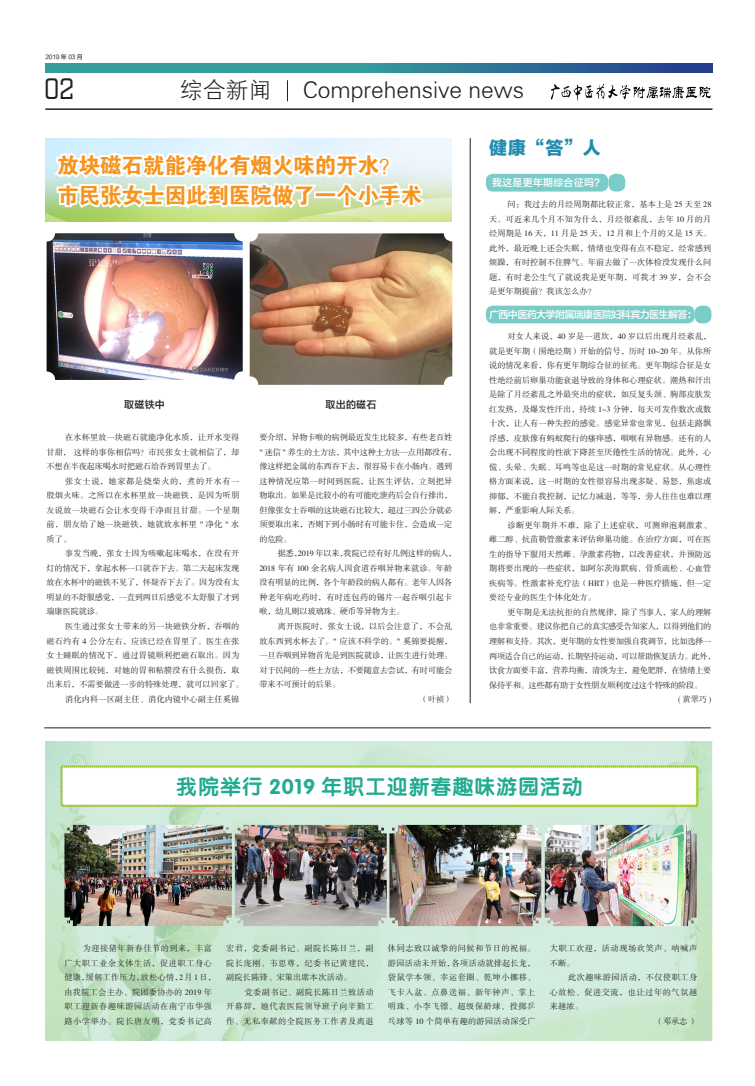
<style>
.page{position:relative;width:755px;height:1086px;background:#fff}
.page>*{position:absolute;margin:0;border:0;box-sizing:border-box;transform-origin:0 0}
.正文_书宋_9P{font:32.3px "City D Ligh";color:#231f20}
.正文_书宋_9P-2{font:22.8px "J Xi Hei";color:#231f20}
.标题_大黑_24P{font:22px "FZDHTJW GB1 0";letter-spacing:-.02em;color:#f7941f}
.标题_大黑_24P-2{font:21px "FZY4 K GBK1 0";letter-spacing:.04em;color:#21ab91}
.标题_大黑_24P-3{font:18px "FZLTTHJW GB1 0";color:#218cad}
.正文_书宋_9P-3{font:10px "FZLTZHK GBK1 0";letter-spacing:-.06em;color:#fff}
.正文_书宋_9P-4{font:10px "FZLTZHK GBK1 0";letter-spacing:.02em;color:#fff}
.正文_书宋_9P-5{font:10px "FZLTZHK GBK1 0";letter-spacing:.02em;color:#231f20}
.正文_书宋_9P-6{font:8.2px/14.5px "FZSSK GBK1 0";letter-spacing:.005em;color:#231f20;text-align:justify}
.正文_书宋_9P-7{font:8.2px/14.5px "FZSSK GBK1 0";letter-spacing:-.02em;color:#231f20}
.正文_书宋_9P-8{font:8.2px/14.5px "FZSSK GBK1 0";letter-spacing:-.035em;color:#231f20}
.正文_书宋_9P-9{font:8.2px/14.5px "FZSSK GBK1 0";letter-spacing:.06em;color:#231f20}
.正文_书宋_9P-10{font:8.2px/14.5px "FZSSK GBK1 0";letter-spacing:.065em;color:#231f20}
.正文_书宋_9P-11{font:6px "FZLTZHUNHK GBK1 0";letter-spacing:-.02em;color:#231f20}
</style>
<div class="page">
<div style="left:485px;top:174px;width:122px;height:17px;background:#7accc8;border-radius:7px"></div>
<div style="left:608px;top:174px;width:16px;height:17px;background:#7accc8;border-radius:7px"></div>
<div style="left:485px;top:306px;width:209px;height:17px;background:#7accc8;border-radius:7px"></div>
<div style="left:694px;top:306px;width:17px;height:17px;background:#7accc8;border-radius:7px"></div>
<img style="left:45px;top:741px;width:666px;height:299px">
<hr style="left:44px;top:727px;width:666px;height:1px;background:#231f20">
<hr style="left:469px;top:138px;width:1px;height:565px;background:#231f20">
<svg style="left:45px;top:64px;width:667px;height:9px;background:#318198"></svg>
<hr style="left:45px;top:108px;width:667px;height:2px;background:#231f20">
<img style="left:551px;top:83px;width:160px;height:18px">
<svg style="left:45px;top:80px;width:384px;height:171px"></svg>
<svg style="left:60px;top:760px;width:638px;height:47px"></svg>
<img style="left:64px;top:825px;width:168px;height:101px">
<img style="left:235px;top:825px;width:151px;height:101px">
<img style="left:389px;top:825px;width:152px;height:101px">
<img style="left:544px;top:825px;width:152px;height:101px">
<img style="left:47px;top:233px;width:195px;height:147px">
<img style="left:249px;top:233px;width:203px;height:152px">
<p class="正文_书宋_9P-11" style="left:45px;top:54px;width:39px">2019 年 03 月</p>
<p class="正文_书宋_9P" style="left:44px;top:72px;width:31px">02</p>
<p class="正文_书宋_9P-2" style="left:180px;top:78px;width:93px">综合新闻</p>
<p class="正文_书宋_9P-2" style="left:302px;top:78px;width:223px">Comprehensive news</p>
<p class="标题_大黑_24P" style="left:57px;top:153px;width:345px">放块磁石就能净化有烟火味的开水？</p>
<p class="标题_大黑_24P" style="left:57px;top:183px;width:366px">市民张女士因此到医院做了一个小手术</p>
<p class="正文_书宋_9P-5" style="left:124px;top:398px;width:42px">取磁铁中</p>
<p class="正文_书宋_9P-5" style="left:325px;top:398px;width:52px">取出的磁石</p>
<p class="正文_书宋_9P-6" style="left:47px;top:431px;width:194px;text-indent:18px">在水杯里放一块磁石就能净化水质，让开水变得甘甜， 这样的事你相信吗？市民张女士就相信了，却不想在半夜起床喝水时把磁石给吞到胃里去了。</p>
<p class="正文_书宋_9P-6" style="left:47px;top:474px;width:194px;text-indent:18px">张女士说，她家都是烧柴火的，煮的开水有一股烟火味。之所以在水杯里放一块磁铁，是因为听朋友说放一块磁石会让水变得干净而且甘甜。一个星期前，朋友给了她一块磁铁，她就放水杯里 " 净化 " 水质了。</p>
<p class="正文_书宋_9P-6" style="left:47px;top:547px;width:194px;text-indent:18px">事发当晚，张女士因为咳嗽起床喝水，在没有开灯的情况下，拿起水杯一口就吞下去。第二天起床发现放在水杯中的磁铁不见了，怀疑吞下去了。因为没有太明显的不舒服感觉，一直到两日后感觉不太舒服了才到瑞康医院就诊。</p>
<p class="正文_书宋_9P-6" style="left:47px;top:619px;width:198px;text-align:left;text-indent:18px">医生通过张女士带来的另一块磁铁分析，吞咽的磁石约有 4 公分左右，应该已经在胃里了。医生在张女士睡眠的情况下，通过胃镜顺利把磁石取出。因为磁铁周围比较钝，对她的胃和粘膜没有什么损伤，取出来后，不需要做进一步的特殊处理，就可以回家了。</p>
<p class="正文_书宋_9P-6" style="left:65px;top:692px;width:176px">消化内科一区副主任、消化内镜中心副主任奚锦</p>
<p class="正文_书宋_9P-7" style="left:259px;top:431px;width:198px">要介绍，异物卡喉的病例最近发生比较多，有些老百姓" 迷信 " 养生的土方法，其中这种土方法一点用都没有，像这样把金属的东西吞下去，很容易卡在小肠内。遇到这种情况应第一时间到医院，让医生评估，立刻把异物取出。如果是比较小的有可能吃泄药后会自行排出，但像张女士吞咽的这块磁石比较大，超过三四公分就必须要取出来，否则下到小肠时有可能卡住，会造成一定的危险。</p>
<p class="正文_书宋_9P-7" style="left:259px;top:547px;width:198px;text-indent:18px">据悉，2019 年以来，我院已经有好几例这样的病人，<br>2018 年有 100 余名病人因食道吞咽异物来就诊。年龄没有明显的比例，各个年龄段的病人都有。老年人因各种老年病吃药时，有时连包药的锡片一起吞咽引起卡喉，幼儿则以玻璃珠、硬币等异物为主。</p>
<p class="正文_书宋_9P-6" style="left:259px;top:619px;width:194px;text-indent:18px">离开医院时，张女士说，以后会注意了，不会乱放东西到水杯去了。" 应该不科学的。" 奚锦要提醒，一旦吞咽到异物首先是到医院就诊，让医生进行处理。对于民间的一些土方法，不要随意去尝试，有时可能会带来不可预计的后果。</p>
<p class="正文_书宋_9P-6" style="left:419px;top:692px;width:34px">（叶祯）</p>
<p class="标题_大黑_24P-3" style="left:489px;top:137px;width:113px">健康“答”人</p>
<p class="正文_书宋_9P-4" style="left:491px;top:177px;width:114px">我这是更年期综合征吗？</p>
<p class="正文_书宋_9P-6" style="left:489px;top:198px;width:224px;text-indent:18px">问：我过去的月经周期都比较正常，基本上是 25 天至 28天。可近来几个月不知为什么，月经很紊乱，去年 10 月的月经周期是 16 天，11 月是 25 天，12 月和上个月的又是 15 天。此外，最近晚上还会失眠，情绪也变得有点不稳定，经常感到烦躁，有时控制不住脾气。年前去做了一次体检没发现什么问题，有时老公生气了就说我是更年期，可我才 39 岁，会不会是更年期提前？我该怎么办？</p>
<p class="正文_书宋_9P-3" style="left:489px;top:309px;width:209px">广西中医药大学附属瑞康医院妇科宾力医生解答：</p>
<p class="正文_书宋_9P-6" style="left:489px;top:330px;width:224px;text-indent:18px">对女人来说，40 岁是一道坎，40 岁以后出现月经紊乱，就是更年期（围绝经期）开始的信号，历时 10~20 年。从你所说的情况来看，你有更年期综合征的征兆。更年期综合征是女性绝经前后卵巢功能衰退导致的身体和心理症状。潮热和汗出是除了月经紊乱之外最突出的症状，如反复头颈、胸部皮肤发红发热，及爆发性汗出，持续 1~3 分钟，每天可发作数次或数十次，让人有一种失控的感觉。感觉异常也常见，包括走路飘浮感，皮肤像有蚂蚁爬行的瘙痒感，咽喉有异物感。还有的人会出现不同程度的性欲下降甚至厌倦性生活的情况。此外，心慌、头晕、失眠、耳鸣等也是这一时期的常见症状。从心理性格方面来说，这一时期的女性很容易出现多疑、易怒，焦虑或抑郁，不能自我控制，记忆力减退，等等，旁人往往也难以理解，严重影响人际关系。</p>
<p class="正文_书宋_9P-6" style="left:489px;top:518px;width:224px;text-indent:18px">诊断更年期并不难，除了上述症状，可测卵泡刺激素、雌二醇、抗苗勒管激素来评估卵巢功能。在治疗方面，可在医生的指导下服用天然雌、孕激素药物，以改善症状，并预防远期将要出现的一些症状，如阿尔茨海默病、骨质疏松、心血管疾病等。性激素补充疗法（HRT）也是一种医疗措施，但一定要经专业的医生个体化处方。</p>
<p class="正文_书宋_9P-8" style="left:489px;top:605px;width:228px;text-indent:18px">更年期是无法抗拒的自然规律，除了当事人，家人的理解也非常重要。建议你把自己的真实感受告知家人，以得到他们的理解和支持。其次，更年期的女性要加强自我调节，比如选择一两项适合自己的运动，长期坚持运动，可以帮助恢复活力。此外，饮食方面要丰富，营养均衡，清淡为主，避免肥胖，在情绪上要保持平和。这些都有助于女性朋友顺利度过这个特殊的阶段。</p>
<p class="正文_书宋_9P-6" style="left:677px;top:692px;width:35px">( 黄翠巧 )</p>
<p class="标题_大黑_24P-2" style="left:176px;top:774px;width:408px">我院举行 2019 年职工迎新春趣味游园活动</p>
<p class="正文_书宋_9P-9" style="left:64px;top:941px;width:153px;text-indent:18px">为迎接猪年新春佳节的到来，丰富广大职工业余文体生活，促进职工身心健康，缓解工作压力，放松心情，2 月 1 日，由我院工会主办、院团委协办的 2019 年职工迎新春趣味游园活动在南宁市华强路小学举办。院长唐友明，党委书记高</p>
<p class="正文_书宋_9P-6" style="left:226px;top:941px;width:149px">宏君，党委副书记、副院长陈日兰，副院长庞刚、韦思尊，纪委书记黄建民，副院长陈锋、宋策出席本次活动。</p>
<p class="正文_书宋_9P-6" style="left:226px;top:985px;width:149px;text-indent:18px">党委副书记、副院长陈日兰致活动开幕辞，她代表医院领导班子向辛勤工作、无私奉献的全院医务工作者及离退</p>
<p class="正文_书宋_9P-6" style="left:387px;top:941px;width:149px">休同志致以诚挚的问候和节日的祝福。游园活动未开始，各项活动就排起长龙，袋鼠学本领、幸运套圈、乾坤小挪移、飞卡入盆、点鼻送福、新年钟声、掌上明珠、小李飞镖、超级保龄球、投掷乒乓球等 10 个简单有趣的游园活动深受广</p>
<p class="正文_书宋_9P-10" style="left:549px;top:941px;width:149px">大职工欢迎，活动现场欢笑声、呐喊声不断。</p>
<p class="正文_书宋_9P-6" style="left:549px;top:970px;width:149px;text-indent:18px">此次趣味游园活动，不仅使职工身心放松、促进交流，也让过年的气氛越来越浓。</p>
<p class="正文_书宋_9P-6" style="left:654px;top:1014px;width:44px">（邓承志 ）</p>
</div>
